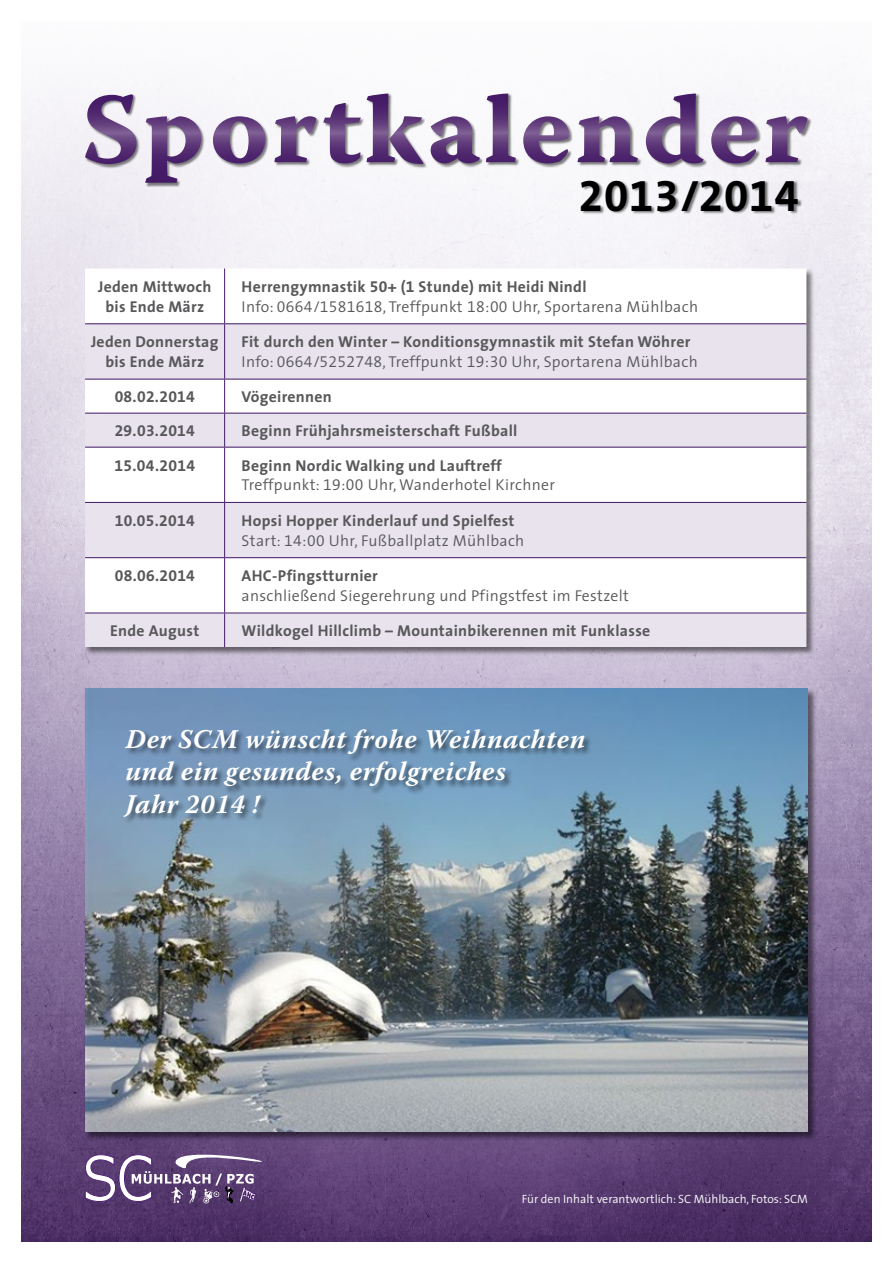
<style>
.page{position:relative;width:893px;height:1263px;background:#fff}
.page>*{position:absolute;margin:0;border:0;box-sizing:border-box;transform-origin:0 0}
.t1{font:700 44.1px "The Sans SN";letter-spacing:.02em;color:#000}
.t2{font:italic 700 27px/32.4px "Warnock Pro";letter-spacing:.02em;color:#fff}
.t3{font:700 15.75px/19.5px "The Sans SN";letter-spacing:.02em;color:#58585a;text-align:center}
.t4{font:300 15.75px "The Sans SN";letter-spacing:.02em;color:#58585a}
.t5{font:300 12px "The Sans SN";color:#fff}
</style>
<div class="page">
<img style="left:21px;top:70px;width:850px;height:1172px">
<div style="left:85px;top:94px;width:726px;height:93px;background:#000;opacity:.5"></div>
<svg style="left:85px;top:94px;width:722px;height:70px"></svg>
<div style="left:85px;top:268px;width:730px;height:388px;background:#000;opacity:.5"></div>
<svg style="left:85px;top:268px;width:721px;height:55px"></svg>
<svg style="left:85px;top:324px;width:721px;height:323px;fill:#e8e3ed"></svg>
<hr style="left:224px;top:269px;width:1px;height:54px;background:#441b67">
<hr style="left:85px;top:323px;width:140px;height:1px;background:#441b67">
<hr style="left:225px;top:323px;width:581px;height:1px;background:#441b67">
<hr style="left:224px;top:324px;width:1px;height:55px;background:#441b67">
<hr style="left:85px;top:379px;width:140px;height:1px;background:#441b67">
<hr style="left:225px;top:379px;width:581px;height:1px;background:#441b67">
<hr style="left:224px;top:379px;width:1px;height:34px;background:#441b67">
<hr style="left:85px;top:413px;width:140px;height:1px;background:#441b67">
<hr style="left:225px;top:413px;width:581px;height:1px;background:#441b67">
<hr style="left:224px;top:413px;width:1px;height:34px;background:#441b67">
<hr style="left:85px;top:447px;width:140px;height:1px;background:#441b67">
<hr style="left:225px;top:447px;width:581px;height:1px;background:#441b67">
<hr style="left:224px;top:447px;width:1px;height:55px;background:#441b67">
<hr style="left:85px;top:502px;width:140px;height:1px;background:#441b67">
<hr style="left:225px;top:502px;width:581px;height:1px;background:#441b67">
<hr style="left:224px;top:503px;width:1px;height:54px;background:#441b67">
<hr style="left:85px;top:557px;width:140px;height:1px;background:#441b67">
<hr style="left:225px;top:557px;width:581px;height:1px;background:#441b67">
<hr style="left:224px;top:558px;width:1px;height:55px;background:#441b67">
<hr style="left:85px;top:613px;width:140px;height:1px;background:#441b67">
<hr style="left:225px;top:613px;width:581px;height:1px;background:#441b67">
<hr style="left:224px;top:613px;width:1px;height:34px;background:#441b67">
<div style="left:85px;top:688px;width:732px;height:452px;background:#000;opacity:.5"></div>
<img style="left:85px;top:689px;width:723px;height:443px">
<div style="left:124px;top:729px;width:469px;height:96px;background:#000;opacity:.5"></div>
<div style="left:582px;top:180px;width:220px;height:35px;background:#000;opacity:.5"></div>
<svg style="left:85px;top:1147px;width:177px;height:57px;background:#77608b"></svg>
<h1 class="t1" style="left:579px;top:159px;width:221px">2013/2014</h1>
<p class="t3" style="left:98px;top:277px;width:115px">Jeden Mittwoch bis Ende März</p>
<p class="t3" style="left:242px;top:277px;width:346px">Herrengymnastik 50+ (1 Stunde) mit Heidi Nindl</p>
<p class="t4" style="left:242px;top:293px;width:458px">Info: 0664/1581618, Treffpunkt 18:00 Uhr, Sportarena Mühlbach</p>
<p class="t3" style="left:91px;top:332px;width:129px">Jeden Donnerstag bis Ende März</p>
<p class="t3" style="left:242px;top:332px;width:450px">Fit durch den Winter – Konditionsgymnastik mit Stefan Wöhrer</p>
<p class="t4" style="left:242px;top:348px;width:458px">Info: 0664/5252748, Treffpunkt 19:30 Uhr, Sportarena Mühlbach</p>
<p class="t3" style="left:115px;top:386px;width:82px">08.02.2014</p>
<p class="t3" style="left:242px;top:386px;width:92px">Vögeirennen</p>
<p class="t3" style="left:115px;top:420px;width:82px">29.03.2014</p>
<p class="t3" style="left:242px;top:420px;width:277px">Beginn Frühjahrsmeisterschaft Fußball</p>
<p class="t3" style="left:114px;top:455px;width:82px">15.04.2014</p>
<p class="t3" style="left:242px;top:455px;width:262px">Beginn Nordic Walking und Lauftreff</p>
<p class="t4" style="left:242px;top:472px;width:315px">Treffpunkt: 19:00 Uhr, Wanderhotel Kirchner</p>
<p class="t3" style="left:115px;top:510px;width:82px">10.05.2014</p>
<p class="t3" style="left:242px;top:510px;width:274px">Hopsi Hopper Kinderlauf und Spielfest</p>
<p class="t4" style="left:242px;top:527px;width:284px">Start: 14:00 Uhr, Fußballplatz Mühlbach</p>
<p class="t3" style="left:115px;top:566px;width:82px">08.06.2014</p>
<p class="t3" style="left:242px;top:566px;width:138px">AHC-Pfingstturnier</p>
<p class="t4" style="left:242px;top:582px;width:389px">anschließend Siegerehrung und Pfingstfest im Festzelt</p>
<p class="t3" style="left:110px;top:620px;width:91px">Ende August</p>
<p class="t3" style="left:242px;top:620px;width:410px">Wildkogel Hillclimb – Mountainbikerennen mit Funklasse</p>
<h2 class="t2" style="left:125px;top:722px;width:461px">Der SCM wünscht frohe Weihnachten und ein gesundes, erfolgreiches<br>Jahr 2014 !</h2>
<p class="t5" style="left:522px;top:1189px;width:288px">Für den Inhalt verantwortlich: SC Mühlbach, Fotos: SCM</p>
</div>
